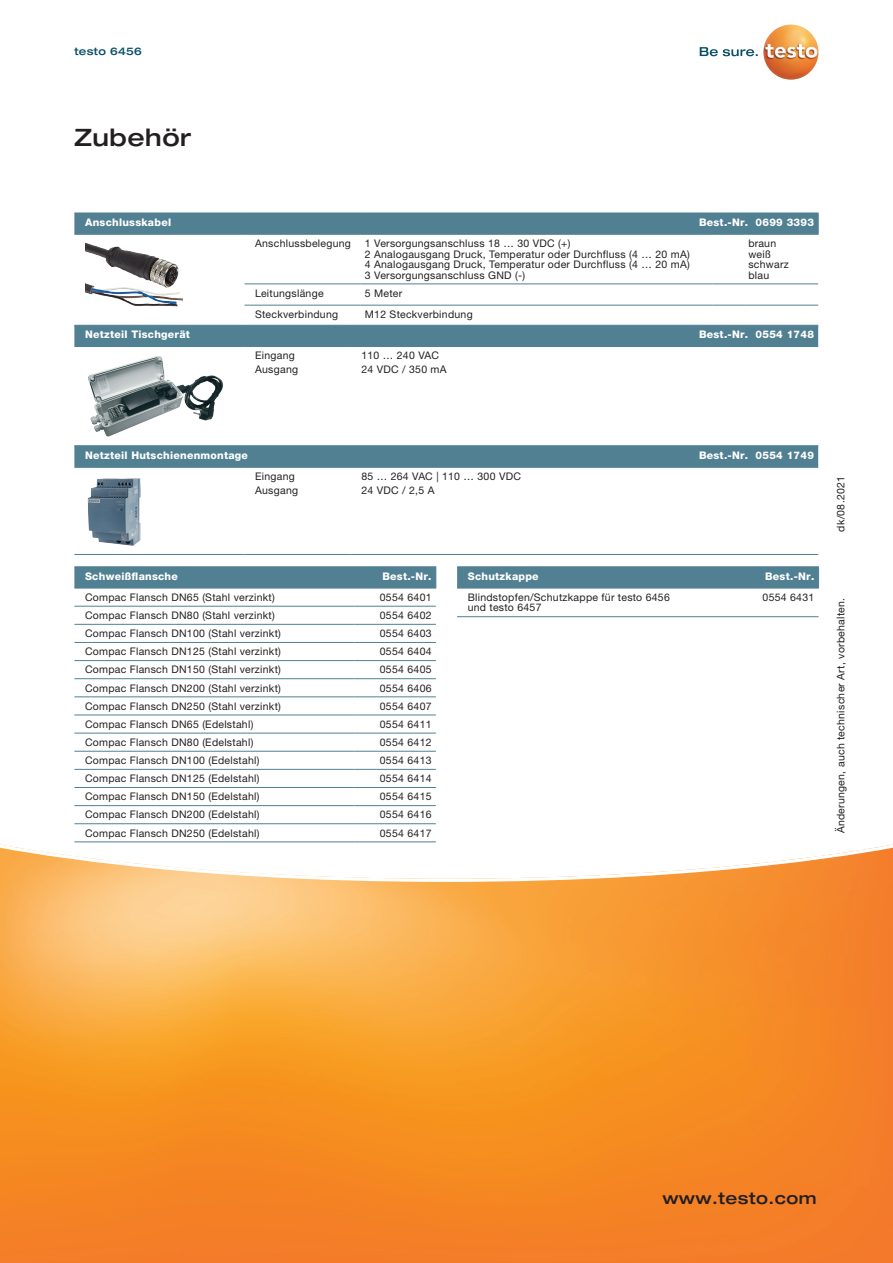
<style>
.page{position:relative;width:893px;height:1263px;background:#fff}
.page>*{position:absolute;margin:0;border:0;box-sizing:border-box;transform-origin:0 0}
.t1{font:500 expanded 24px "Helvetica Neue LTW1 G";letter-spacing:.025em;color:#231f20}
.t2{font:500 expanded 16.5px "Helvetica Neue LTW1 G";letter-spacing:.025em;color:#231f20}
.t3{font:10.5px/10.5px "Helvetica Neue LTW1 G";letter-spacing:.025em;color:#231f20}
.t4{font:800 10.5px "Helvetica Neue LTW1 G";letter-spacing:.025em;color:#fff}
.t5{font:500 expanded 10.5px "Helvetica Neue LTW1 G";letter-spacing:.025em;color:#074f64}
</style>
<div class="page">
<svg style="left:700px;top:47px;width:58px;height:9px"></svg>
<img style="left:763px;top:24px;width:56px;height:56px;border-radius:28px">
<svg style="left:0;top:842px;width:893px;height:421px"></svg>
<hr style="left:244px;top:234px;width:117px;height:1px;background:#518093">
<hr style="left:361px;top:234px;width:351px;height:1px;background:#518093">
<hr style="left:244px;top:283px;width:117px;height:1px;background:#518093">
<hr style="left:244px;top:305px;width:117px;height:1px;background:#518093">
<hr style="left:712px;top:234px;width:32px;height:1px;background:#518093">
<hr style="left:744px;top:234px;width:75px;height:1px;background:#518093">
<hr style="left:361px;top:283px;width:351px;height:1px;background:#518093">
<hr style="left:712px;top:283px;width:32px;height:1px;background:#518093">
<hr style="left:744px;top:283px;width:74px;height:1px;background:#518093">
<hr style="left:361px;top:305px;width:351px;height:1px;background:#518093">
<hr style="left:712px;top:305px;width:32px;height:1px;background:#518093">
<hr style="left:744px;top:305px;width:74px;height:1px;background:#518093">
<div style="left:74px;top:213px;width:745px;height:21px;background:#518093"></div>
<hr style="left:74px;top:234px;width:170px;height:1px;background:#518093">
<img style="left:85px;top:243px;width:94px;height:32px">
<img style="left:85px;top:275px;width:98px;height:32px">
<hr style="left:354px;top:588px;width:82px;height:1px;background:#518093">
<hr style="left:74px;top:606px;width:280px;height:1px;background:#518093">
<hr style="left:74px;top:624px;width:280px;height:1px;background:#518093">
<hr style="left:74px;top:642px;width:280px;height:1px;background:#518093">
<hr style="left:74px;top:660px;width:280px;height:1px;background:#518093">
<hr style="left:74px;top:678px;width:280px;height:1px;background:#518093">
<hr style="left:74px;top:696px;width:280px;height:1px;background:#518093">
<hr style="left:74px;top:715px;width:280px;height:1px;background:#518093">
<hr style="left:74px;top:733px;width:280px;height:1px;background:#518093">
<hr style="left:74px;top:751px;width:280px;height:1px;background:#518093">
<hr style="left:74px;top:769px;width:280px;height:1px;background:#518093">
<hr style="left:74px;top:787px;width:280px;height:1px;background:#518093">
<hr style="left:74px;top:805px;width:280px;height:1px;background:#518093">
<hr style="left:74px;top:823px;width:280px;height:1px;background:#518093">
<hr style="left:74px;top:841px;width:280px;height:1px;background:#518093">
<hr style="left:74px;top:566px;width:280px;height:1px;background:#518093">
<hr style="left:354px;top:606px;width:82px;height:1px;background:#518093">
<hr style="left:354px;top:624px;width:82px;height:1px;background:#518093">
<hr style="left:354px;top:642px;width:82px;height:1px;background:#518093">
<hr style="left:354px;top:660px;width:82px;height:1px;background:#518093">
<hr style="left:354px;top:678px;width:82px;height:1px;background:#518093">
<hr style="left:354px;top:696px;width:82px;height:1px;background:#518093">
<hr style="left:354px;top:715px;width:82px;height:1px;background:#518093">
<hr style="left:354px;top:733px;width:82px;height:1px;background:#518093">
<hr style="left:354px;top:751px;width:82px;height:1px;background:#518093">
<hr style="left:354px;top:769px;width:82px;height:1px;background:#518093">
<hr style="left:354px;top:787px;width:82px;height:1px;background:#518093">
<hr style="left:354px;top:805px;width:82px;height:1px;background:#518093">
<hr style="left:354px;top:823px;width:82px;height:1px;background:#518093">
<hr style="left:354px;top:841px;width:82px;height:1px;background:#518093">
<hr style="left:354px;top:566px;width:82px;height:1px;background:#518093">
<div style="left:74px;top:567px;width:362px;height:21px;background:#518093"></div>
<hr style="left:74px;top:588px;width:280px;height:1px;background:#518093">
<hr style="left:737px;top:588px;width:82px;height:1px;background:#518093">
<hr style="left:457px;top:616px;width:280px;height:1px;background:#518093">
<hr style="left:457px;top:566px;width:280px;height:1px;background:#518093">
<hr style="left:737px;top:616px;width:82px;height:1px;background:#518093">
<hr style="left:737px;top:566px;width:82px;height:1px;background:#518093">
<div style="left:457px;top:567px;width:362px;height:21px;background:#518093"></div>
<hr style="left:457px;top:588px;width:280px;height:1px;background:#518093">
<hr style="left:74px;top:346px;width:170px;height:1px;background:#518093">
<hr style="left:74px;top:445px;width:170px;height:1px;background:#518093">
<hr style="left:244px;top:445px;width:107px;height:1px;background:#518093">
<hr style="left:244px;top:346px;width:107px;height:1px;background:#518093">
<hr style="left:351px;top:346px;width:467px;height:1px;background:#518093">
<hr style="left:351px;top:445px;width:467px;height:1px;background:#518093">
<div style="left:74px;top:325px;width:744px;height:21px;background:#518093"></div>
<img style="left:88px;top:356px;width:136px;height:81px">
<hr style="left:74px;top:467px;width:170px;height:1px;background:#518093">
<hr style="left:74px;top:554px;width:170px;height:1px;background:#518093">
<hr style="left:244px;top:554px;width:107px;height:1px;background:#518093">
<hr style="left:244px;top:467px;width:107px;height:1px;background:#518093">
<hr style="left:351px;top:467px;width:467px;height:1px;background:#518093">
<hr style="left:351px;top:554px;width:467px;height:1px;background:#518093">
<div style="left:74px;top:446px;width:744px;height:21px;background:#518093"></div>
<img style="left:88px;top:478px;width:53px;height:68px">
<p class="t5" style="left:74px;top:44px;width:69px">testo 6456</p>
<h1 class="t1" style="left:74px;top:122px;width:118px">Zubehör</h1>
<p class="t4" style="left:85px;top:216px;width:88px">Anschlusskabel</p>
<p class="t4" style="left:699px;top:216px;width:116px">Best.-Nr. 0699 3393</p>
<p class="t3" style="left:255px;top:238px;width:97px">Anschlussbelegung</p>
<p class="t3" style="left:365px;top:238px;width:326px">1 Versorgungsanschluss 18 … 30 VDC (+)<br>2 Analogausgang Druck, Temperatur oder Durchfluss (4 … 20 mA)<br>4 Analogausgang Druck, Temperatur oder Durchfluss (4 … 20 mA)<br>3 Versorgungsanschluss GND (-)</p>
<p class="t3" style="left:748px;top:238px;width:42px">braun weiß schwarz blau</p>
<p class="t3" style="left:255px;top:288px;width:70px">Leitungslänge</p>
<p class="t3" style="left:365px;top:288px;width:39px">5 Meter</p>
<p class="t3" style="left:255px;top:309px;width:85px">Steckverbindung</p>
<p class="t3" style="left:365px;top:309px;width:109px">M12 Steckverbindung</p>
<p class="t4" style="left:85px;top:328px;width:106px">Netzteil Tischgerät</p>
<p class="t4" style="left:699px;top:328px;width:116px">Best.-Nr. 0554 1748</p>
<p class="t3" style="left:255px;top:349px;width:44px;line-height:13.5px">Eingang<br>Ausgang</p>
<p class="t3" style="left:361px;top:349px;width:87px;line-height:13.5px">110 … 240 VAC<br>24 VDC / 350 mA</p>
<p class="t4" style="left:85px;top:449px;width:164px">Netzteil Hutschienenmontage</p>
<p class="t4" style="left:699px;top:449px;width:116px">Best.-Nr. 0554 1749</p>
<p class="t3" style="left:255px;top:469px;width:44px;line-height:13.5px">Eingang<br>Ausgang</p>
<p class="t3" style="left:361px;top:469px;width:161px;line-height:13.5px">85 … 264 VAC | 110 … 300 VDC<br>24 VDC / 2,5 A</p>
<p class="t4" style="left:85px;top:570px;width:94px">Schweißflansche</p>
<p class="t4" style="left:382px;top:570px;width:51px">Best.-Nr.</p>
<p class="t3" style="left:85px;top:592px;width:191px">Compac Flansch DN65 (Stahl verzinkt)</p>
<p class="t3" style="left:380px;top:592px;width:53px">0554 6401</p>
<p class="t3" style="left:85px;top:610px;width:191px">Compac Flansch DN80 (Stahl verzinkt)</p>
<p class="t3" style="left:380px;top:610px;width:53px">0554 6402</p>
<p class="t3" style="left:85px;top:628px;width:197px">Compac Flansch DN100 (Stahl verzinkt)</p>
<p class="t3" style="left:380px;top:628px;width:53px">0554 6403</p>
<p class="t3" style="left:85px;top:646px;width:197px">Compac Flansch DN125 (Stahl verzinkt)</p>
<p class="t3" style="left:380px;top:646px;width:53px">0554 6404</p>
<p class="t3" style="left:85px;top:664px;width:197px">Compac Flansch DN150 (Stahl verzinkt)</p>
<p class="t3" style="left:380px;top:664px;width:53px">0554 6405</p>
<p class="t3" style="left:85px;top:682px;width:197px">Compac Flansch DN200 (Stahl verzinkt)</p>
<p class="t3" style="left:380px;top:682px;width:53px">0554 6406</p>
<p class="t3" style="left:85px;top:700px;width:197px">Compac Flansch DN250 (Stahl verzinkt)</p>
<p class="t3" style="left:380px;top:700px;width:53px">0554 6407</p>
<p class="t3" style="left:85px;top:719px;width:170px">Compac Flansch DN65 (Edelstahl)</p>
<p class="t3" style="left:380px;top:719px;width:53px">0554 6411</p>
<p class="t3" style="left:85px;top:737px;width:170px">Compac Flansch DN80 (Edelstahl)</p>
<p class="t3" style="left:380px;top:737px;width:53px">0554 6412</p>
<p class="t3" style="left:85px;top:755px;width:176px">Compac Flansch DN100 (Edelstahl)</p>
<p class="t3" style="left:380px;top:755px;width:53px">0554 6413</p>
<p class="t3" style="left:85px;top:773px;width:176px">Compac Flansch DN125 (Edelstahl)</p>
<p class="t3" style="left:380px;top:773px;width:53px">0554 6414</p>
<p class="t3" style="left:85px;top:791px;width:176px">Compac Flansch DN150 (Edelstahl)</p>
<p class="t3" style="left:380px;top:791px;width:53px">0554 6415</p>
<p class="t3" style="left:85px;top:809px;width:176px">Compac Flansch DN200 (Edelstahl)</p>
<p class="t3" style="left:380px;top:809px;width:53px">0554 6416</p>
<p class="t3" style="left:85px;top:827px;width:176px">Compac Flansch DN250 (Edelstahl)</p>
<p class="t3" style="left:380px;top:827px;width:53px">0554 6417</p>
<p class="t4" style="left:468px;top:570px;width:72px">Schutzkappe</p>
<p class="t4" style="left:765px;top:570px;width:51px">Best.-Nr.</p>
<p class="t3" style="left:468px;top:592px;width:204px">Blindstopfen/Schutzkappe für testo 6456 und testo 6457</p>
<p class="t3" style="left:763px;top:592px;width:53px">0554 6431</p>
<p class="t3" style="left:835px;top:531px;width:57px;rotate:-90deg">dk/08.2021</p>
<p class="t3" style="left:835px;top:833px;width:237px;rotate:-90deg">Änderungen, auch technischer Art, vorbehalten.</p>
<h2 class="t2" style="left:662px;top:1187px;width:156px">www.testo.com</h2>
</div>
